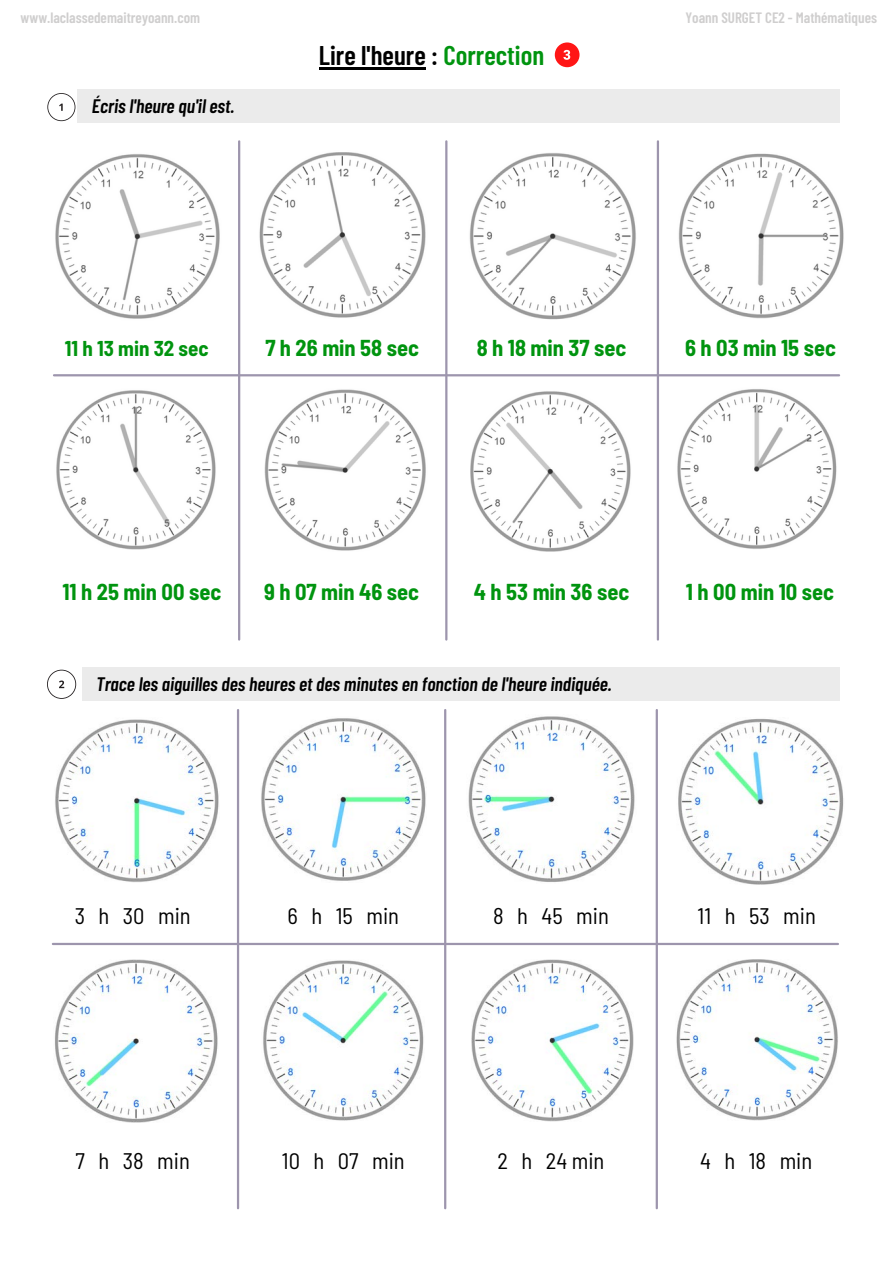
<style>
.page{position:relative;width:893px;height:1264px;background:#fff}
.page>*{position:absolute;margin:0;border:0;box-sizing:border-box;transform-origin:0 0}
.t1{font:600 27px "Barlow Condensed";color:#000}
.t2{font:700 semi-condensed 22.5px "Barlow";color:#00940f}
.t3{font:semi-condensed 22.5px "Barlow";color:#000}
.t4{font:700 semi-condensed 21px "Barlow";color:#00940f}
.t5{font:italic 600 19.5px "Barlow Condensed";color:#000}
.t6{font:600 15px "Barlow Condensed";color:#cfcece}
.s1{color:#00940f}
</style>
<div class="page">
<svg style="left:47px;top:93px;width:28px;height:28px"></svg>
<div style="left:77px;top:89px;width:762px;height:33px;background:#ebebeb"></div>
<div style="left:82px;top:667px;width:757px;height:34px;background:#ebebeb"></div>
<svg style="left:47px;top:669px;width:29px;height:30px"></svg>
<div style="left:554px;top:42px;width:25px;height:25px;background:#ff1616;border-radius:50%"></div>
<svg style="left:563px;top:50px;width:7px;height:10px"></svg>
<hr style="left:54px;top:374px;width:785px;height:2px;background:#9d95ad">
<hr style="left:238px;top:141px;width:2px;height:498px;background:#9d95ad">
<hr style="left:445px;top:141px;width:2px;height:498px;background:#9d95ad">
<hr style="left:656px;top:141px;width:3px;height:498px;background:#9d95ad">
<hr style="left:53px;top:942px;width:784px;height:3px;background:#9d95ad">
<hr style="left:237px;top:710px;width:2px;height:498px;background:#9d95ad">
<hr style="left:444px;top:710px;width:2px;height:498px;background:#9d95ad">
<hr style="left:655px;top:710px;width:3px;height:498px;background:#9d95ad">
<img style="left:55px;top:154px;width:165px;height:165px">
<img style="left:259px;top:152px;width:167px;height:166px">
<img style="left:469px;top:153px;width:167px;height:167px">
<img style="left:678px;top:153px;width:166px;height:165px">
<img style="left:56px;top:390px;width:160px;height:159px">
<img style="left:265px;top:389px;width:161px;height:162px">
<img style="left:470px;top:391px;width:161px;height:160px">
<img style="left:677px;top:389px;width:160px;height:160px">
<img style="left:55px;top:719px;width:164px;height:163px">
<img style="left:261px;top:718px;width:165px;height:163px">
<img style="left:468px;top:716px;width:167px;height:166px">
<img style="left:678px;top:719px;width:166px;height:166px">
<img style="left:55px;top:959px;width:163px;height:163px">
<img style="left:263px;top:960px;width:161px;height:161px">
<img style="left:471px;top:959px;width:162px;height:162px">
<hr style="left:319px;top:68px;width:107px;height:2px;background:#000">
<img style="left:676px;top:959px;width:162px;height:161px">
<p class="t6" style="left:21px;top:8px;width:181px">www.laclassedemaitreyoann.com</p>
<p class="t6" style="left:685px;top:8px;width:193px">Yoann SURGET CE2 - Mathématiques</p>
<p class="t5" style="left:92px;top:93px;width:144px">Écris l'heure qu'il est.</p>
<p class="t1" style="left:319px;top:38px;width:227px">Lire l'heure : <span class="s1">Correction</span></p>
<p class="t4" style="left:65px;top:335px;width:145px">11 h 13 min 32 sec</p>
<p class="t2" style="left:265px;top:333px;width:155px">7 h 26 min 58 sec</p>
<p class="t2" style="left:476px;top:333px;width:151px">8 h 18 min 37 sec</p>
<p class="t2" style="left:685px;top:333px;width:152px">6 h 03 min 15 sec</p>
<p class="t2" style="left:62px;top:577px;width:160px">11 h 25 min 00 sec</p>
<p class="t2" style="left:264px;top:577px;width:156px">9 h 07 min 46 sec</p>
<p class="t2" style="left:474px;top:577px;width:157px">4 h 53 min 36 sec</p>
<p class="t2" style="left:686px;top:577px;width:150px">1 h 00 min 10 sec</p>
<p class="t5" style="left:96px;top:671px;width:517px">Trace les aiguilles des heures et des minutes en fonction de l'heure indiquée.</p>
<p class="t3" style="left:75px;top:901px;width:117px">3 h 30 min</p>
<p class="t3" style="left:287px;top:901px;width:113px">6 h 15 min</p>
<p class="t3" style="left:493px;top:901px;width:117px">8 h 45 min</p>
<p class="t3" style="left:697px;top:901px;width:120px">11 h 53 min</p>
<p class="t3" style="left:76px;top:1146px;width:116px">7 h 38 min</p>
<p class="t3" style="left:282px;top:1146px;width:124px">10 h 07 min</p>
<p class="t3" style="left:497px;top:1146px;width:108px">2 h 24 min</p>
<p class="t3" style="left:700px;top:1146px;width:114px">4 h 18 min</p>
</div>
